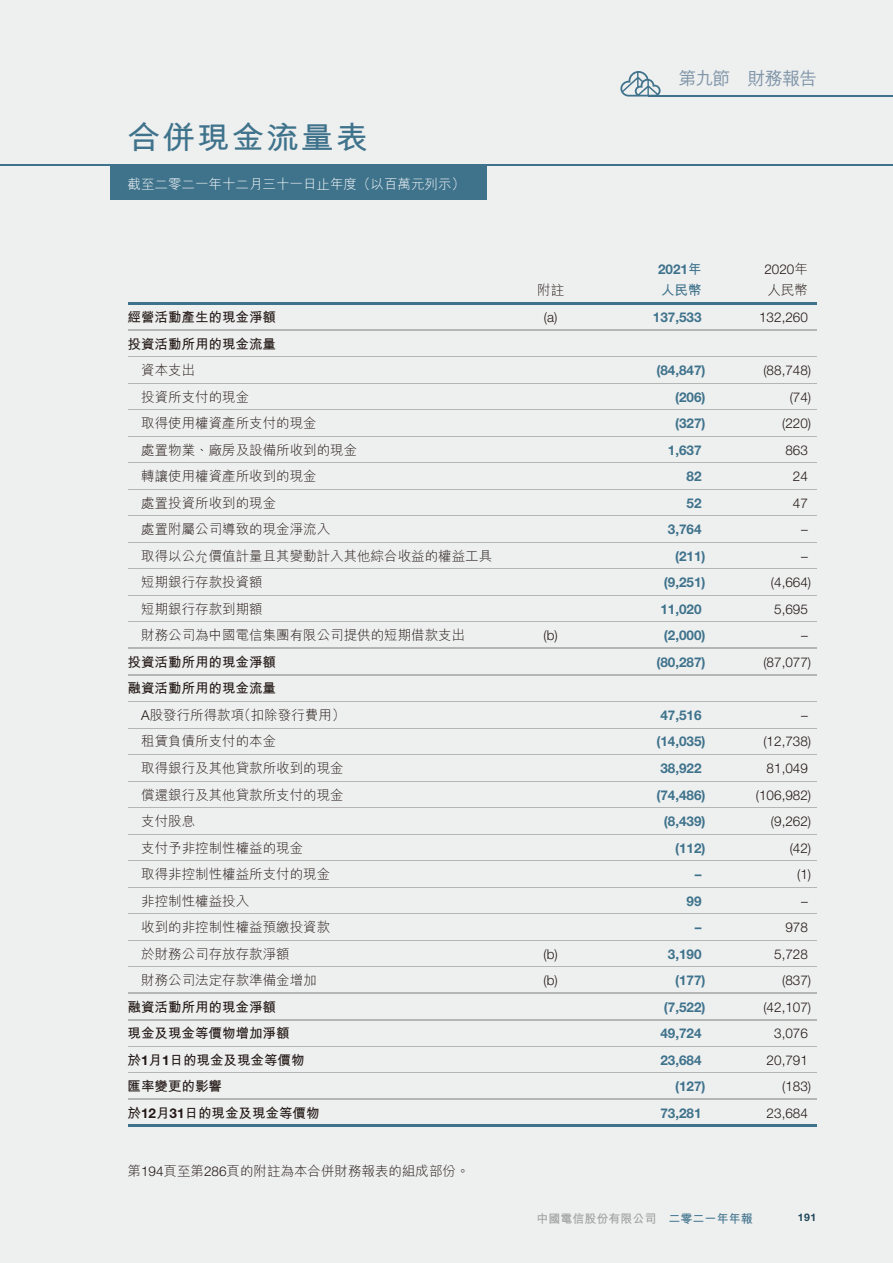
<style>
.page{position:relative;width:893px;height:1263px;background:#eeefef}
.page>*{position:absolute;margin:0;border:0;box-sizing:border-box;transform-origin:0 0}
.t1{font:31.35px "M Hei HK Bold E Ten B5 H";letter-spacing:.05em;color:#3f738c;scale:1.05 1}
.t2{font:18px "M Hei HK Medium E Ten B5 H";letter-spacing:-.045em;color:#7e94a7}
.t3{font:13.5px "M Hei HK Light E Ten B5 H";color:#231916}
.t4{font:700 13.5px "Helvetica Neue LT Std";color:#3f738c}
.t5{font:300 13.5px "Helvetica Neue LT Std";color:#231916}
.t6{font:13.5px "M Hei HK Bold E Ten B5 H";color:#231916}
.t7{font:13.5px "M Hei HK Light E Ten B5 H";color:#fff}
.t8{font:13.5px "M Hei HK Bold E Ten B5 H";color:#3f738c}
.t9{font:12px "M Hei HK Bold E Ten B5 H";color:#9f9fa0}
.t10{font:700 10.5px "Helvetica Neue LT Std";color:#204659}
.s1{font-family:"M Hei HK Bold E Ten B5 H";font-weight:400}
.s2{font-family:"M Hei HK Light E Ten B5 H";font-weight:400}
.s3{font-family:"Helvetica Neue LT Std";font-weight:300}
.s4{font-family:"Helvetica Neue LT Std";font-weight:700}
.s5{color:#3f738c}
</style>
<div class="page">
<div style="left:111px;top:165px;width:376px;height:35px;background:#3f738c"></div>
<hr style="left:0;top:164px;width:893px;height:2px;background:#3f738c">
<svg style="left:620px;top:71px;width:41px;height:26px"></svg>
<hr style="left:649px;top:95px;width:244px;height:2px;background:#3f738c">
<hr style="left:128px;top:356px;width:688px;height:1px;background:#b5b5b6">
<hr style="left:128px;top:383px;width:688px;height:1px;background:#b5b5b6">
<hr style="left:128px;top:409px;width:688px;height:1px;background:#b5b5b6">
<hr style="left:128px;top:436px;width:688px;height:1px;background:#b5b5b6">
<hr style="left:128px;top:462px;width:688px;height:1px;background:#b5b5b6">
<hr style="left:128px;top:489px;width:688px;height:1px;background:#b5b5b6">
<hr style="left:128px;top:515px;width:688px;height:1px;background:#b5b5b6">
<hr style="left:128px;top:542px;width:688px;height:1px;background:#b5b5b6">
<hr style="left:128px;top:568px;width:688px;height:1px;background:#b5b5b6">
<hr style="left:128px;top:595px;width:688px;height:1px;background:#b5b5b6">
<hr style="left:128px;top:701px;width:688px;height:1px;background:#b5b5b6">
<hr style="left:128px;top:728px;width:688px;height:1px;background:#b5b5b6">
<hr style="left:128px;top:754px;width:688px;height:1px;background:#b5b5b6">
<hr style="left:128px;top:781px;width:688px;height:1px;background:#b5b5b6">
<hr style="left:128px;top:807px;width:688px;height:1px;background:#b5b5b6">
<hr style="left:128px;top:834px;width:688px;height:1px;background:#b5b5b6">
<hr style="left:128px;top:860px;width:688px;height:1px;background:#b5b5b6">
<hr style="left:128px;top:887px;width:688px;height:1px;background:#b5b5b6">
<hr style="left:128px;top:913px;width:688px;height:1px;background:#b5b5b6">
<hr style="left:128px;top:940px;width:688px;height:1px;background:#b5b5b6">
<hr style="left:128px;top:1046px;width:688px;height:1px;background:#b5b5b6">
<hr style="left:128px;top:302px;width:688px;height:3px;background:#3f738c">
<hr style="left:128px;top:1125px;width:688px;height:2px;background:#3f738c">
<hr style="left:128px;top:1072px;width:688px;height:1px;background:#b5b5b6">
<hr style="left:128px;top:1099px;width:688px;height:1px;background:#b5b5b6">
<hr style="left:128px;top:1019px;width:688px;height:1px;background:#b5b5b6">
<hr style="left:128px;top:966px;width:688px;height:1px;background:#b5b5b6">
<hr style="left:128px;top:992px;width:688px;height:2px;background:#b5b5b6">
<hr style="left:128px;top:674px;width:688px;height:2px;background:#b5b5b6">
<hr style="left:128px;top:621px;width:688px;height:1px;background:#b5b5b6">
<hr style="left:128px;top:648px;width:688px;height:1px;background:#b5b5b6">
<hr style="left:128px;top:329px;width:688px;height:2px;background:#b5b5b6">
<h1 class="t1" style="left:128px;top:125px;width:231px">合併現金流量表</h1>
<p class="t7" style="left:128px;top:179px;width:339px">截至二零二一年十二月三十一日止年度（以百萬元列示）</p>
<h2 class="t2" style="left:679px;top:71px;width:140px">第九節 財務報告</h2>
<p class="t4" style="left:658px;top:265px;width:45px">2021<span class="s1">年</span></p>
<p class="t5" style="left:764px;top:265px;width:45px">2020<span class="s2">年</span></p>
<p class="t3" style="left:537px;top:285px;width:28px">附註</p>
<p class="t8" style="left:661px;top:285px;width:42px">人民幣</p>
<p class="t3" style="left:767px;top:285px;width:42px">人民幣</p>
<p class="t6" style="left:128px;top:312px;width:150px">經營活動產生的現金淨額</p>
<p class="t5" style="left:544px;top:312px;width:15px">(a)</p>
<p class="t4" style="left:653px;top:312px;width:50px">137,533</p>
<p class="t5" style="left:759px;top:312px;width:50px">132,260</p>
<p class="t6" style="left:128px;top:338px;width:150px">投資活動所用的現金流量</p>
<p class="t3" style="left:141px;top:365px;width:55px">資本支出</p>
<p class="t4" style="left:656px;top:365px;width:51px">(84,847)</p>
<p class="t5" style="left:763px;top:365px;width:49px">(88,748)</p>
<p class="t3" style="left:141px;top:391px;width:109px">投資所支付的現金</p>
<p class="t4" style="left:675px;top:392px;width:32px">(206)</p>
<p class="t5" style="left:790px;top:392px;width:23px">(74)</p>
<p class="t3" style="left:141px;top:418px;width:177px">取得使用權資產所支付的現金</p>
<p class="t4" style="left:675px;top:418px;width:32px">(327)</p>
<p class="t5" style="left:782px;top:418px;width:31px">(220)</p>
<p class="t3" style="left:141px;top:444px;width:217px">處置物業、廠房及設備所收到的現金</p>
<p class="t4" style="left:668px;top:445px;width:35px">1,637</p>
<p class="t5" style="left:785px;top:445px;width:24px">863</p>
<p class="t3" style="left:141px;top:471px;width:177px">轉讓使用權資產所收到的現金</p>
<p class="t4" style="left:687px;top:471px;width:17px">82</p>
<p class="t5" style="left:793px;top:471px;width:17px">24</p>
<p class="t3" style="left:141px;top:497px;width:136px">處置投資所收到的現金</p>
<p class="t4" style="left:687px;top:498px;width:17px">52</p>
<p class="t5" style="left:793px;top:498px;width:17px">47</p>
<p class="t3" style="left:141px;top:524px;width:190px">處置附屬公司導致的現金淨流入</p>
<p class="t4" style="left:668px;top:525px;width:35px">3,764</p>
<p class="t5" style="left:801px;top:525px;width:8px">–</p>
<p class="t3" style="left:141px;top:551px;width:352px">取得以公允價值計量且其變動計入其他綜合收益的權益工具</p>
<p class="t4" style="left:675px;top:551px;width:32px">(211)</p>
<p class="t5" style="left:801px;top:551px;width:8px">–</p>
<p class="t3" style="left:141px;top:577px;width:123px">短期銀行存款投資額</p>
<p class="t4" style="left:664px;top:578px;width:43px">(9,251)</p>
<p class="t5" style="left:771px;top:578px;width:42px">(4,664)</p>
<p class="t3" style="left:141px;top:604px;width:123px">短期銀行存款到期額</p>
<p class="t4" style="left:660px;top:604px;width:43px">11,020</p>
<p class="t5" style="left:774px;top:604px;width:35px">5,695</p>
<p class="t3" style="left:141px;top:630px;width:325px">財務公司為中國電信集團有限公司提供的短期借款支出</p>
<p class="t5" style="left:544px;top:631px;width:16px">(b)</p>
<p class="t4" style="left:664px;top:631px;width:43px">(2,000)</p>
<p class="t5" style="left:801px;top:631px;width:8px">–</p>
<p class="t6" style="left:128px;top:657px;width:150px">投資活動所用的現金淨額</p>
<p class="t4" style="left:656px;top:657px;width:51px">(80,287)</p>
<p class="t5" style="left:763px;top:657px;width:49px">(87,077)</p>
<p class="t6" style="left:128px;top:683px;width:150px">融資活動所用的現金流量</p>
<p class="t3" style="left:141px;top:710px;width:206px"><span class="s3">A</span>股發行所得款項（扣除發行費用）</p>
<p class="t4" style="left:660px;top:710px;width:43px">47,516</p>
<p class="t5" style="left:801px;top:710px;width:8px">–</p>
<p class="t3" style="left:141px;top:736px;width:136px">租賃負債所支付的本金</p>
<p class="t4" style="left:656px;top:737px;width:51px">(14,035)</p>
<p class="t5" style="left:763px;top:737px;width:49px">(12,738)</p>
<p class="t3" style="left:141px;top:763px;width:204px">取得銀行及其他貸款所收到的現金</p>
<p class="t4" style="left:660px;top:763px;width:43px">38,922</p>
<p class="t5" style="left:767px;top:763px;width:43px">81,049</p>
<p class="t3" style="left:141px;top:789px;width:204px">償還銀行及其他貸款所支付的現金</p>
<p class="t4" style="left:656px;top:790px;width:51px">(74,486)</p>
<p class="t5" style="left:756px;top:790px;width:57px">(106,982)</p>
<p class="t3" style="left:141px;top:816px;width:55px">支付股息</p>
<p class="t4" style="left:664px;top:816px;width:43px">(8,439)</p>
<p class="t5" style="left:771px;top:816px;width:42px">(9,262)</p>
<p class="t3" style="left:141px;top:842px;width:163px">支付予非控制性權益的現金</p>
<p class="t4" style="left:675px;top:843px;width:32px">(112)</p>
<p class="t5" style="left:790px;top:843px;width:23px">(42)</p>
<p class="t3" style="left:141px;top:869px;width:190px">取得非控制性權益所支付的現金</p>
<p class="t4" style="left:695px;top:869px;width:8px">–</p>
<p class="t5" style="left:797px;top:869px;width:16px">(1)</p>
<p class="t3" style="left:141px;top:895px;width:109px">非控制性權益投入</p>
<p class="t4" style="left:687px;top:896px;width:17px">99</p>
<p class="t5" style="left:801px;top:896px;width:8px">–</p>
<p class="t3" style="left:141px;top:922px;width:190px">收到的非控制性權益預繳投資款</p>
<p class="t4" style="left:695px;top:922px;width:8px">–</p>
<p class="t5" style="left:785px;top:922px;width:24px">978</p>
<p class="t3" style="left:141px;top:948px;width:150px">於財務公司存放存款淨額</p>
<p class="t5" style="left:544px;top:949px;width:16px">(b)</p>
<p class="t4" style="left:668px;top:949px;width:35px">3,190</p>
<p class="t5" style="left:774px;top:949px;width:35px">5,728</p>
<p class="t3" style="left:141px;top:975px;width:177px">財務公司法定存款準備金增加</p>
<p class="t5" style="left:544px;top:975px;width:16px">(b)</p>
<p class="t4" style="left:675px;top:975px;width:32px">(177)</p>
<p class="t5" style="left:782px;top:975px;width:31px">(837)</p>
<p class="t6" style="left:128px;top:1001px;width:150px">融資活動所用的現金淨額</p>
<p class="t4" style="left:664px;top:1002px;width:43px">(7,522)</p>
<p class="t5" style="left:763px;top:1002px;width:49px">(42,107)</p>
<p class="t6" style="left:128px;top:1028px;width:163px">現金及現金等價物增加淨額</p>
<p class="t4" style="left:660px;top:1029px;width:43px">49,724</p>
<p class="t5" style="left:774px;top:1029px;width:35px">3,076</p>
<p class="t6" style="left:128px;top:1055px;width:179px">於<span class="s4">1</span>月<span class="s4">1</span>日的現金及現金等價物</p>
<p class="t4" style="left:660px;top:1055px;width:43px">23,684</p>
<p class="t5" style="left:767px;top:1055px;width:43px">20,791</p>
<p class="t6" style="left:128px;top:1081px;width:96px">匯率變更的影響</p>
<p class="t4" style="left:675px;top:1082px;width:32px">(127)</p>
<p class="t5" style="left:782px;top:1082px;width:31px">(183)</p>
<p class="t6" style="left:128px;top:1108px;width:194px">於<span class="s4">12</span>月<span class="s4">31</span>日的現金及現金等價物</p>
<p class="t4" style="left:660px;top:1108px;width:43px">73,281</p>
<p class="t5" style="left:767px;top:1108px;width:43px">23,684</p>
<p class="t3" style="left:128px;top:1166px;width:344px">第<span class="s3">194</span>頁至第<span class="s3">286</span>頁的附註為本合併財務報表的組成部份。</p>
<p class="t9" style="left:537px;top:1214px;width:217px">中國電信股份有限公司 <span class="s5">二零二一年年報</span></p>
<p class="t10" style="left:798px;top:1214px;width:20px">191</p>
</div>
